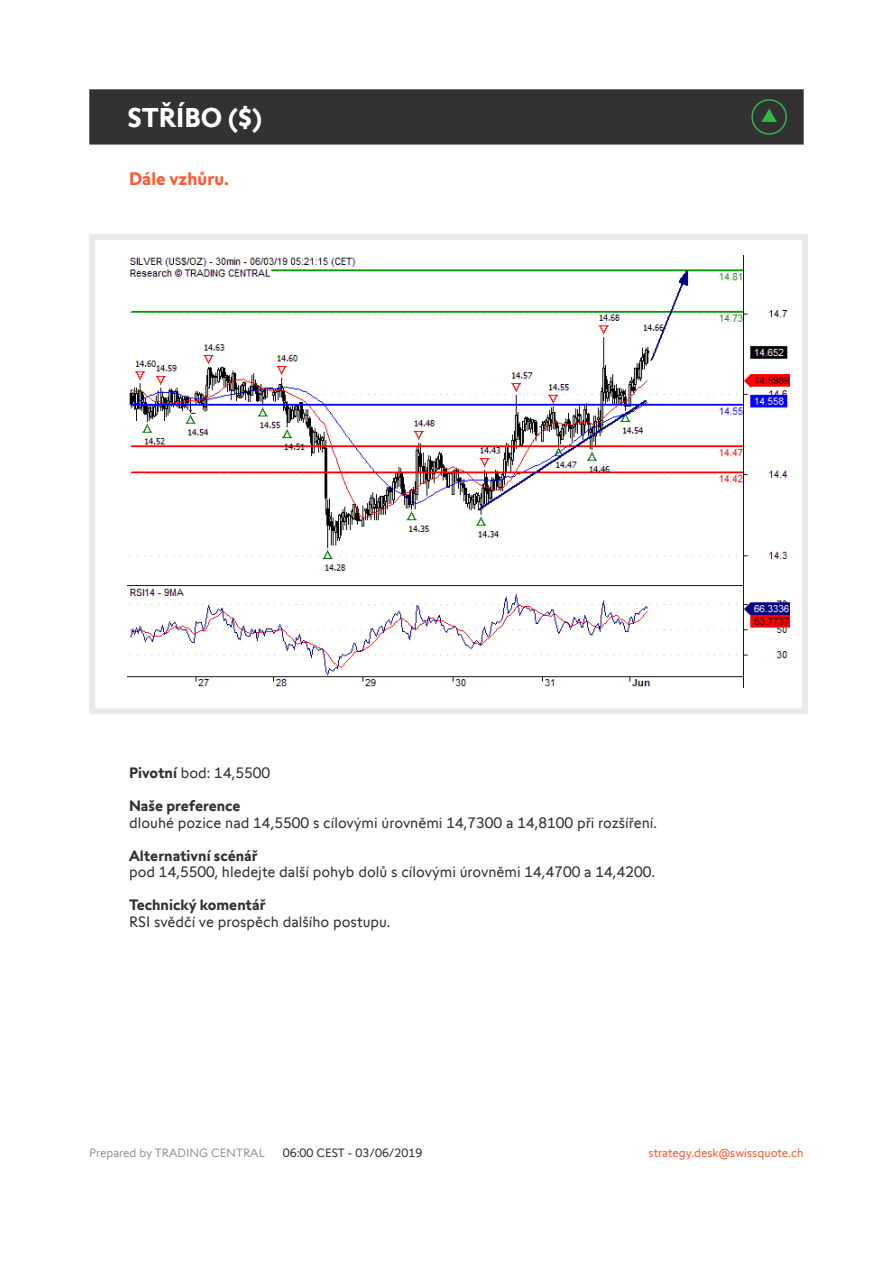
<style>
.page{position:relative;width:893px;height:1263px;background:#fff}
.page>*{position:absolute;margin:0;border:0;box-sizing:border-box;transform-origin:0 0}
.t1{font:700 27px "Swissquote CT";color:#fff}
.t2{font:700 18px "Swissquote CT";color:#fa5b35}
.t3{font:15px "Swissquote CT";color:#323232}
.t4{font:700 15px "Swissquote CT";color:#323232}
.t5{font:12px "Swissquote CT";color:#fa5b35}
.t6{font:12px "Swissquote CT";color:#939598}
.t7{font:12px "Swissquote CT";color:#323232}
.s1{font-weight:700}
</style>
<div class="page">
<div style="left:89px;top:234px;width:719px;height:480px;border:6px solid #e9e8e7"></div>
<div style="left:89px;top:89px;width:715px;height:56px;background:#323232;border:2px solid #323232"></div>
<img style="left:128px;top:255px;width:661px;height:432px">
<svg style="left:751px;top:99px;width:36px;height:36px"></svg>
<h1 class="t1" style="left:128px;top:101px;width:136px">STŘÍBO ($)</h1>
<p class="t2" style="left:129px;top:168px;width:102px">Dále vzhůru.</p>
<p class="t3" style="left:129px;top:764px;width:143px"><span class="s1">Pivotní</span> bod: 14,5500</p>
<p class="t4" style="left:129px;top:797px;width:113px">Naše preference</p>
<p class="t3" style="left:129px;top:814px;width:530px">dlouhé pozice nad 14,5500 s cílovými úrovněmi 14,7300 a 14,8100 při rozšíření.</p>
<p class="t4" style="left:129px;top:846px;width:130px">Alternativní scénář</p>
<p class="t3" style="left:129px;top:863px;width:528px">pod 14,5500, hledejte další pohyb dolů s cílovými úrovněmi 14,4700 a 14,4200.</p>
<p class="t4" style="left:129px;top:896px;width:138px">Technický komentář</p>
<p class="t3" style="left:129px;top:913px;width:263px">RSI svědčí ve prospěch dalšího postupu.</p>
<p class="t6" style="left:89px;top:1145px;width:177px">Prepared by TRADING CENTRAL</p>
<p class="t7" style="left:283px;top:1145px;width:141px">06:00 CEST - 03/06/2019</p>
<p class="t5" style="left:649px;top:1145px;width:157px">strategy.desk@swissquote.ch</p>
</div>
